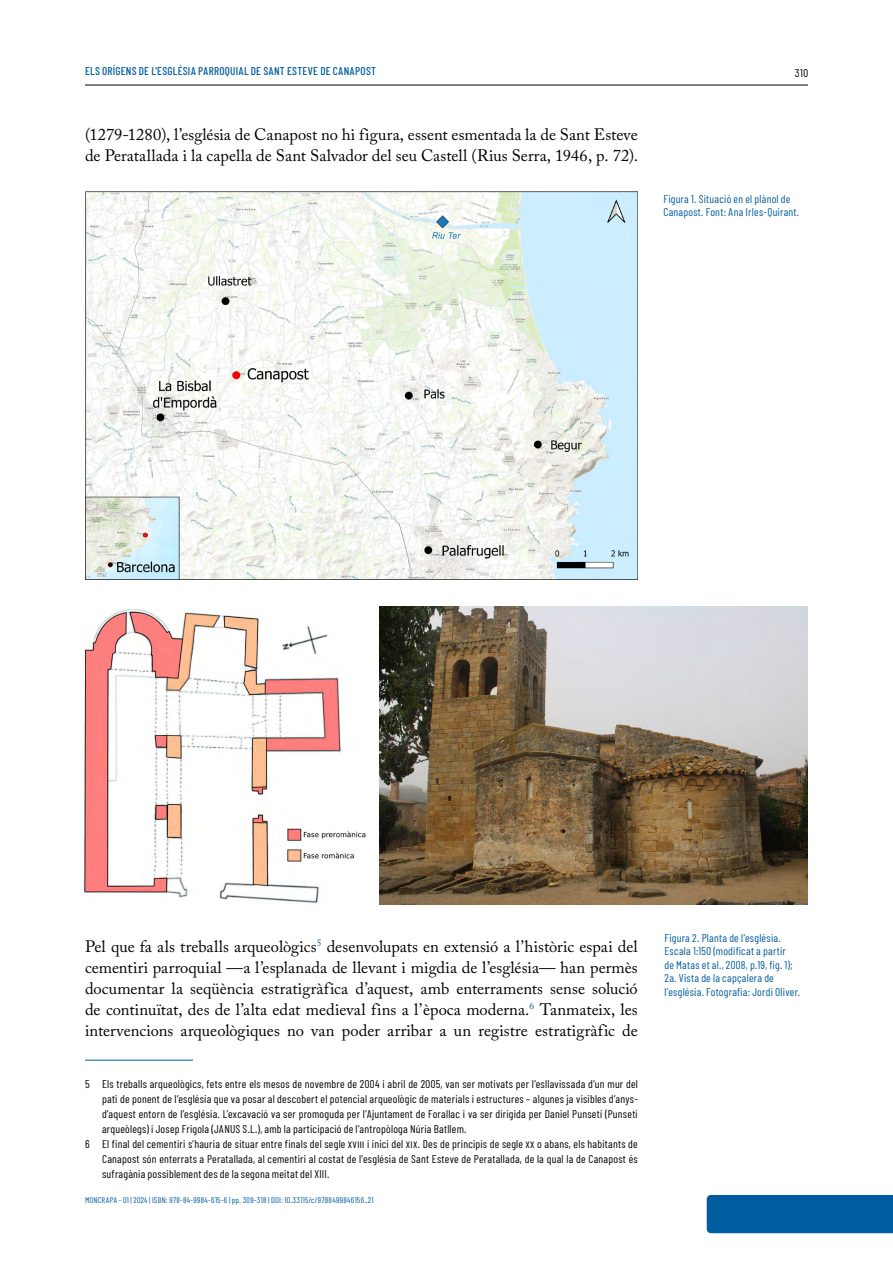
<style>
.page{position:relative;width:893px;height:1263px;background:#fff}
.page>*{position:absolute;margin:0;border:0;box-sizing:border-box;transform-origin:0 0}
.t1{font:16.5px/21px "Adobe Caslon Pro";letter-spacing:.005em;color:#000}
.t2{font:11.25px "Barlow Condensed";letter-spacing:.02em;color:#000}
.t3{font:11.25px/13.5px "Barlow Condensed";letter-spacing:.02em;color:#005d9f}
.t4{font:500 11.25px "Barlow Condensed";letter-spacing:.02em;color:#005d9f}
.t5{font:8.25px "Barlow Condensed";letter-spacing:.04em;color:#005d9f}
</style>
<div class="page">
<hr style="left:85px;top:85px;width:723px;height:1px;background:#000">
<div style="left:707px;top:1195px;width:186px;height:38px;background:#005d9f"></div>
<hr style="left:85px;top:1060px;width:108px;height:1px;background:#005d9f">
<img style="left:85px;top:191px;width:553px;height:389px">
<img style="left:83px;top:608px;width:283px;height:295px">
<img style="left:380px;top:606px;width:428px;height:298px">
<p class="t4" style="left:85px;top:64px;width:23px">ELS ORÍGENS</p>
<p class="t4" style="left:139px;top:64px;width:25px">DE L'ESGLÉSIA</p>
<p class="t4" style="left:198px;top:64px;width:6px">PARROQUIAL</p>
<p class="t4" style="left:251px;top:64px;width:48px">DE SANT ESTEVE</p>
<p class="t4" style="left:320px;top:64px;width:25px">DE CANAPOST</p>
<p class="t2" style="left:795px;top:65px;width:15px">310</p>
<h1 class="t1" style="left:85px;top:123px;width:554px">(1279‑1280), l’església de Canapost no hi figura, essent esmentada la de Sant Esteve de Peratallada i la capella de Sant Salvador del seu Castell (Rius Serra, 1946, p. 72).</h1>
<p class="t3" style="left:663px;top:191px;width:137px">Figura 1. Situació en el plànol de<br>Canapost. Font: Ana Irles-Quirant.</p>
<p class="t1" style="left:85px;top:935px;width:554px;text-align:justify">Pel que fa als treballs arqueològics<sup>5</sup> desenvolupats en extensió a l’històric espai del cementiri parroquial —a l’esplanada de llevant i migdia de l’església— han permès documentar la seqüència estratigràfica d’aquest, amb enterraments sense solució de continuïtat, des de l’alta edat medieval fins a l’època moderna.<sup>6</sup> Tanmateix, les intervencions arqueològiques no van poder arribar a un registre estratigràfic de</p>
<p class="t2" style="left:85px;top:1077px;width:554px">5 Els treballs arqueològics, fets entre els mesos de novembre de 2004 i abril de 2005, van ser motivats per l’esllavissada d’un mur del</p>
<p class="t2" style="left:102px;top:1092px;width:537px">pati de ponent de l’església que va posar al descobert el potencial arqueològic de materials i estructures – algunes ja visibles d’anys‑</p>
<p class="t2" style="left:102px;top:1107px;width:537px">d’aquest entorn de l’església. L’excavació va ser promoguda per l’Ajuntament de Forallac i va ser dirigida per Daniel Punsetí (Punsetí</p>
<p class="t2" style="left:102px;top:1122px;width:366px">arqueòlegs) i Josep Frigola (JANUS S.L.), amb la participació de l’antropòloga Núria Batllem.</p>
<p class="t2" style="left:85px;top:1137px;width:554px">6 El final del cementiri s’hauria de situar entre finals del segle xviii i inici del xix. Des de principis de segle xx o abans, els habitants de</p>
<p class="t2" style="left:102px;top:1152px;width:537px">Canapost són enterrats a Peratallada, al cementiri al costat de l’església de Sant Esteve de Peratallada, de la qual la de Canapost és</p>
<p class="t2" style="left:102px;top:1167px;width:229px">sufragània possiblement des de la segona meitat del XIII.</p>
<p class="t5" style="left:85px;top:1195px;width:290px">MONCRAPA - 01 | 2024 | ISBN: 978-84-9984-615-6 | pp. 309-318 | DOI: 10.33115/c/9788499846156_21</p>
<p class="t3" style="left:664px;top:931px;width:137px">Figura 2. Planta de l’església.<br>Escala 1:150 (modificat a partir<br>de Matas et al., 2008, p.19, fig. 1); 2a. Vista de la capçalera de l’església. Fotografia: Jordi Oliver.</p>
</div>
